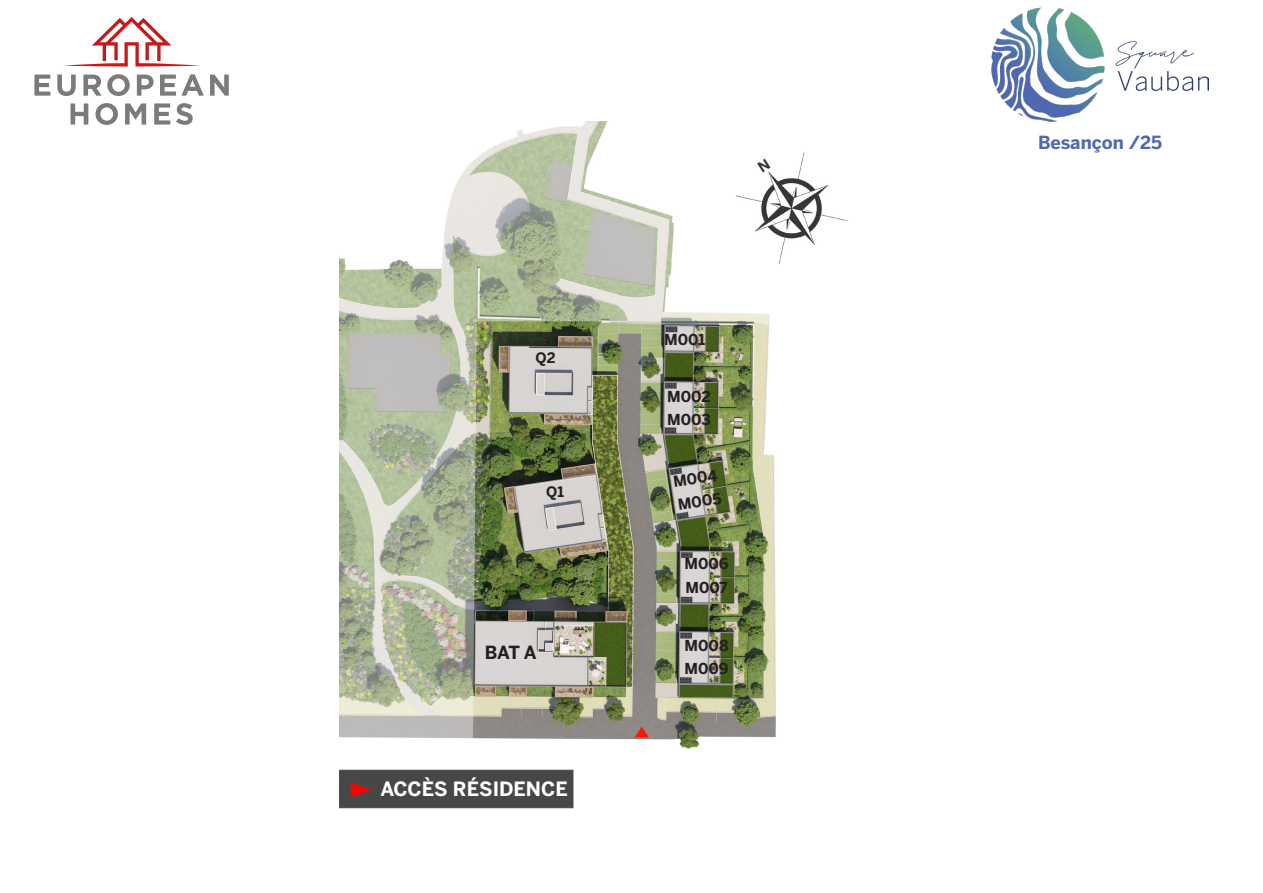
<style>
.page{position:relative;width:1263px;height:893px;background:#fff}
.page>*{position:absolute;margin:0;border:0;box-sizing:border-box;transform-origin:0 0}
.t1{font:700 19.5px "Benton Sans";color:#fff}
.t2{font:700 18px "Benton Sans";color:#5068af}
.t3{font:700 18px "Benton Sans";color:#231f20}
.t4{font:700 15px/23.7px "Benton Sans";color:#231f20}
.t5{font:700 14.4px "Benton Sans";color:#231f20}
</style>
<div class="page">
<img style="left:339px;top:122px;width:509px;height:686px">
<div style="left:339px;top:770px;width:234px;height:38px;background:#474748;border:1px solid #3e3e3f"></div>
<svg style="left:351px;top:783px;width:21px;height:14px"></svg>
<img style="left:991px;top:8px;width:218px;height:114px">
<svg style="left:64px;top:17px;width:136px;height:50px"></svg>
<svg style="left:34px;top:75px;width:17px;height:21px"></svg>
<svg style="left:57px;top:75px;width:19px;height:21px"></svg>
<svg style="left:83px;top:74px;width:47px;height:22px"></svg>
<svg style="left:137px;top:75px;width:17px;height:21px"></svg>
<svg style="left:160px;top:74px;width:44px;height:22px"></svg>
<svg style="left:210px;top:75px;width:19px;height:21px"></svg>
<svg style="left:71px;top:103px;width:17px;height:22px"></svg>
<svg style="left:96px;top:103px;width:22px;height:22px"></svg>
<svg style="left:125px;top:103px;width:21px;height:22px"></svg>
<svg style="left:154px;top:103px;width:16px;height:22px"></svg>
<svg style="left:176px;top:103px;width:17px;height:22px"></svg>
<p class="t5" style="left:536px;top:349px;width:22px">Q2</p>
<p class="t5" style="left:546px;top:483px;width:19px">Q1</p>
<p class="t3" style="left:485px;top:642px;width:53px">BAT A</p>
<h1 class="t1" style="left:380px;top:777px;width:189px">ACCÈS RÉSIDENCE</h1>
<p class="t4" style="left:664px;top:327px;width:43px">M001</p>
<p class="t4" style="left:667px;top:384px;width:45px">M002</p>
<p class="t4" style="left:667px;top:408px;width:45px">M003</p>
<p class="t4" style="left:672px;top:469px;width:47px;rotate:-8deg">M004<br>M005</p>
<p class="t4" style="left:684px;top:552px;width:46px">M006</p>
<p class="t4" style="left:685px;top:575px;width:44px">M007</p>
<p class="t4" style="left:684px;top:633px;width:46px">M008</p>
<p class="t4" style="left:684px;top:656px;width:46px">M009</p>
<p class="t2" style="left:1038px;top:131px;width:126px">Besançon /25</p>
</div>
